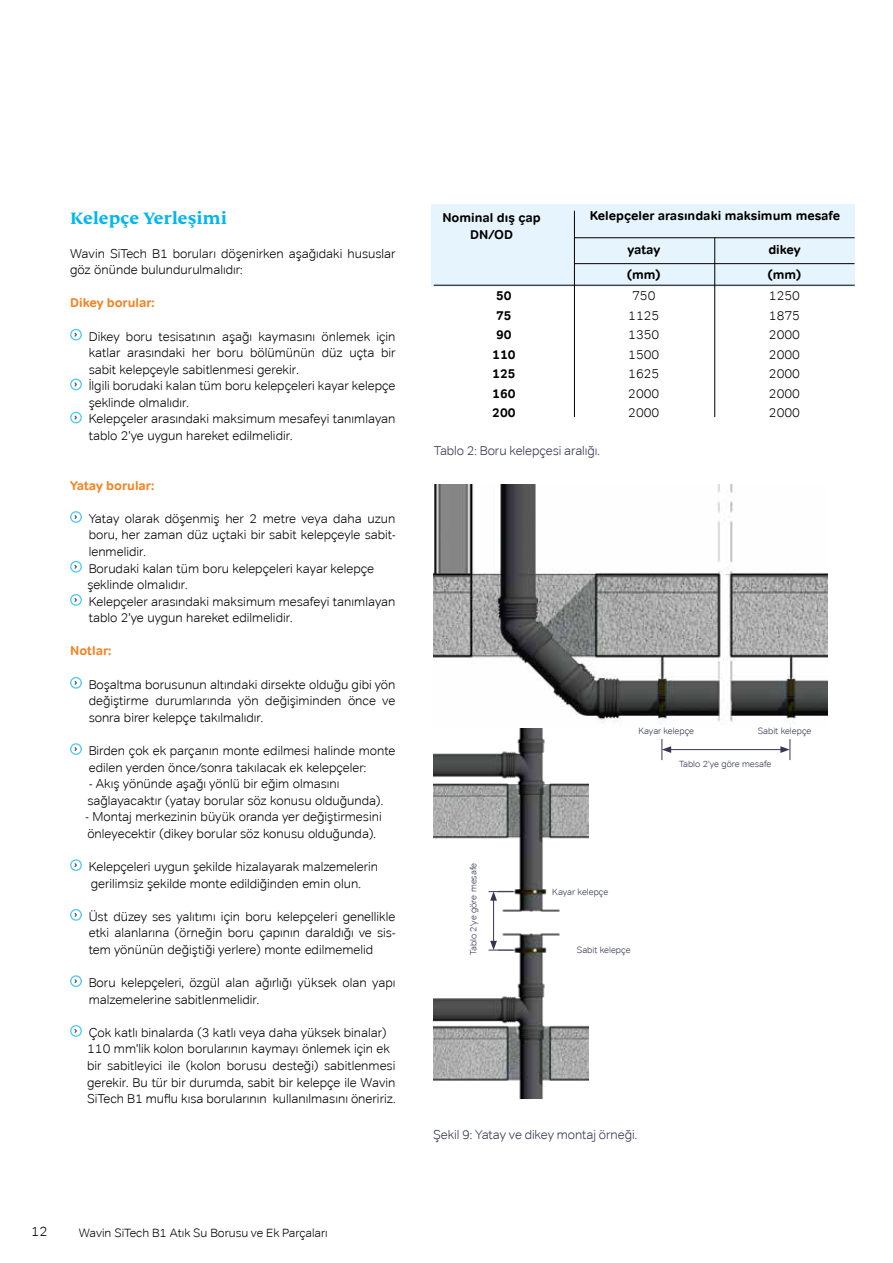
<style>
.page{position:relative;width:893px;height:1263px;background:#fff}
.page>*{position:absolute;margin:0;border:0;box-sizing:border-box;transform-origin:0 0}
.t1{font:700 18px "FS Kim Text";color:#00b6f1}
.t2{font:300 13.5px "Tondo Corp";color:#000}
.t3{font:300 12.75px/16.5px "Tondo Corp";color:#000}
.t4{font:700 12.75px "Tondo Corp";color:#000}
.t5{font:300 12.75px "Tondo Corp";letter-spacing:-.005em;color:#353750}
.t6{font:700 12.75px "Tondo Corp";color:#f58220}
.t7{font:300 12px "Tondo Corp";color:#000}
.t8{font:300 9px "Tondo Corp";color:#353750}
</style>
<div class="page">
<div style="left:70px;top:329px;width:12px;height:11px;border:1px solid #47c8f5;border-radius:50%"></div>
<svg style="left:73px;top:331px;width:4px;height:7px"></svg>
<div style="left:70px;top:379px;width:12px;height:11px;border:1px solid #47c8f5;border-radius:50%"></div>
<svg style="left:73px;top:381px;width:4px;height:7px"></svg>
<div style="left:70px;top:412px;width:12px;height:11px;border:1px solid #47c8f5;border-radius:50%"></div>
<svg style="left:73px;top:414px;width:4px;height:7px"></svg>
<div style="left:70px;top:511px;width:12px;height:12px;border:1px solid #47c8f5;border-radius:50%"></div>
<div style="left:70px;top:561px;width:12px;height:12px;border:1px solid #47c8f5;border-radius:50%"></div>
<svg style="left:73px;top:563px;width:4px;height:6px"></svg>
<div style="left:70px;top:594px;width:12px;height:12px;border:1px solid #47c8f5;border-radius:50%"></div>
<div style="left:70px;top:677px;width:12px;height:12px;border:1px solid #47c8f5;border-radius:50%"></div>
<svg style="left:73px;top:679px;width:4px;height:6px"></svg>
<div style="left:70px;top:743px;width:12px;height:12px;border:1px solid #47c8f5;border-radius:50%"></div>
<div style="left:70px;top:859px;width:12px;height:12px;border:1px solid #47c8f5;border-radius:50%"></div>
<div style="left:70px;top:909px;width:12px;height:12px;border:1px solid #47c8f5;border-radius:50%"></div>
<div style="left:70px;top:975px;width:12px;height:12px;border:1px solid #47c8f5;border-radius:50%"></div>
<div style="left:70px;top:1025px;width:12px;height:12px;border:1px solid #47c8f5;border-radius:50%"></div>
<hr style="left:574px;top:211px;width:1px;height:206px;background:#000">
<hr style="left:714px;top:238px;width:1px;height:179px;background:#000">
<img style="left:434px;top:728px;width:155px;height:371px">
<div style="left:470px;top:863px;width:28px;height:116px;background:#fff"></div>
<hr style="left:493px;top:898px;width:1px;height:45px;background:#353750">
<svg style="left:489px;top:941px;width:25px;height:10px"></svg>
<svg style="left:489px;top:891px;width:25px;height:10px"></svg>
<hr style="left:669px;top:749px;width:114px;height:1px;background:#353750">
<img style="left:434px;top:484px;width:394px;height:239px">
<svg style="left:662px;top:739px;width:9px;height:21px"></svg>
<svg style="left:780px;top:739px;width:11px;height:21px"></svg>
<div style="left:432px;top:204px;width:423px;height:82px;background:#e6f5fd"></div>
<h1 class="t1" style="left:70px;top:208px;width:158px">Kelepçe Yerleşimi</h1>
<p class="t3" style="left:70px;top:245px;width:327px">Wavin SiTech B1 boruları döşenirken aşağıdaki hususlar göz önünde bulundurulmalıdır:</p>
<p class="t6" style="left:70px;top:295px;width:86px">Dikey borular:</p>
<p class="t3" style="left:89px;top:328px;width:308px">Dikey boru tesisatının aşağı kaymasını önlemek için katlar arasındaki her boru bölümünün düz uçta bir sabit kelepçeyle sabitlenmesi gerekir.<br>İlgili borudaki kalan tüm boru kelepçeleri kayar kelepçe şeklinde olmalıdır.<br>Kelepçeler arasındaki maksimum mesafeyi tanımlayan tablo 2'ye uygun hareket edilmelidir.</p>
<p class="t6" style="left:70px;top:477px;width:86px">Yatay borular:</p>
<p class="t3" style="left:87px;top:510px;width:310px">Yatay olarak döşenmiş her 2 metre veya daha uzun boru, her zaman düz uçtaki bir sabit kelepçeyle sabit&shy;lenmelidir.<br>Borudaki kalan tüm boru kelepçeleri kayar kelepçe şeklinde olmalıdır.<br>Kelepçeler arasındaki maksimum mesafeyi tanımlayan tablo 2'ye uygun hareket edilmelidir.</p>
<p class="t6" style="left:70px;top:643px;width:43px">Notlar:</p>
<p class="t3" style="left:89px;top:676px;width:308px;text-align:justify">Boşaltma borusunun altındaki dirsekte olduğu gibi yön değiştirme durumlarında yön değişiminden önce ve sonra birer kelepçe takılmalıdır.</p>
<p class="t3" style="left:89px;top:742px;width:308px">Birden çok ek parçanın monte edilmesi halinde monte edilen yerden önce/sonra takılacak ek kelepçeler:</p>
<p class="t3" style="left:87px;top:775px;width:297px">- Akış yönünde aşağı yönlü bir eğim olmasını sağlayacaktır (yatay borular söz konusu olduğunda).</p>
<p class="t3" style="left:86px;top:808px;width:298px">- Montaj merkezinin büyük oranda yer değiştirmesini önleyecektir (dikey borular söz konusu olduğunda).</p>
<p class="t3" style="left:89px;top:858px;width:291px">Kelepçeleri uygun şekilde hizalayarak malzemelerin gerilimsiz şekilde monte edildiğinden emin olun.</p>
<p class="t3" style="left:89px;top:908px;width:308px;text-align:justify">Üst düzey ses yalıtımı için boru kelepçeleri genellikle etki alanlarına (örneğin boru çapının daraldığı ve sis&shy;tem yönünün değiştiği yerlere) monte edilmemelid</p>
<p class="t3" style="left:89px;top:974px;width:308px">Boru kelepçeleri, özgül alan ağırlığı yüksek olan yapı malzemelerine sabitlenmelidir.</p>
<p class="t3" style="left:87px;top:1024px;width:310px">Çok katlı binalarda (3 katlı veya daha yüksek binalar)<br>110 mm'lik kolon borularının kaymayı önlemek için ek bir sabitleyici ile (kolon borusu desteği) sabitlenmesi gerekir. Bu tür bir durumda, sabit bir kelepçe ile Wavin SiTech B1 muflu kısa borularının kullanılmasını öneririz.</p>
<p class="t2" style="left:31px;top:1223px;width:18px">12</p>
<p class="t7" style="left:79px;top:1225px;width:251px">Wavin SiTech B1 Atık Su Borusu ve Ek Parçaları</p>
<p class="t4" style="left:442px;top:210px;width:100px">Nominal dış çap</p>
<p class="t4" style="left:590px;top:207px;width:252px">Kelepçeler arasındaki maksimum mesafe</p>
<p class="t4" style="left:470px;top:226px;width:44px">DN/OD</p>
<p class="t4" style="left:627px;top:241px;width:35px">yatay</p>
<p class="t4" style="left:768px;top:241px;width:34px">dikey</p>
<p class="t4" style="left:627px;top:267px;width:35px">(mm)</p>
<p class="t4" style="left:768px;top:267px;width:35px">(mm)</p>
<p class="t4" style="left:496px;top:288px;width:17px">50</p>
<p class="t3" style="left:632px;top:287px;width:25px">750</p>
<p class="t3" style="left:769px;top:287px;width:33px">1250</p>
<p class="t4" style="left:496px;top:307px;width:17px">75</p>
<p class="t3" style="left:628px;top:307px;width:33px">1125</p>
<p class="t3" style="left:769px;top:307px;width:33px">1875</p>
<p class="t4" style="left:496px;top:327px;width:17px">90</p>
<p class="t3" style="left:628px;top:326px;width:33px">1350</p>
<p class="t3" style="left:769px;top:326px;width:33px">2000</p>
<p class="t4" style="left:492px;top:346px;width:25px">110</p>
<p class="t3" style="left:628px;top:346px;width:33px">1500</p>
<p class="t3" style="left:769px;top:346px;width:33px">2000</p>
<p class="t4" style="left:492px;top:366px;width:25px">125</p>
<p class="t3" style="left:628px;top:365px;width:33px">1625</p>
<p class="t3" style="left:769px;top:365px;width:33px">2000</p>
<p class="t4" style="left:492px;top:385px;width:25px">160</p>
<p class="t3" style="left:628px;top:385px;width:33px">2000</p>
<p class="t3" style="left:769px;top:385px;width:33px">2000</p>
<p class="t4" style="left:492px;top:405px;width:25px">200</p>
<p class="t3" style="left:628px;top:404px;width:33px">2000</p>
<p class="t3" style="left:769px;top:404px;width:33px">2000</p>
<p class="t5" style="left:434px;top:443px;width:168px">Tablo 2: Boru kelepçesi aralığı.</p>
<p class="t8" style="left:468px;top:955px;width:94px;rotate:-90deg">Tablo 2'ye göre mesafe</p>
<p class="t8" style="left:638px;top:725px;width:57px">Kayar kelepçe</p>
<p class="t8" style="left:758px;top:725px;width:55px">Sabit kelepçe</p>
<p class="t8" style="left:679px;top:758px;width:94px">Tablo 2'ye göre mesafe</p>
<p class="t8" style="left:552px;top:887px;width:58px">Kayar kelepçe</p>
<p class="t8" style="left:577px;top:944px;width:55px">Sabit kelepçe</p>
<p class="t5" style="left:433px;top:1127px;width:206px">Şekil 9: Yatay ve dikey montaj örneği.</p>
</div>
